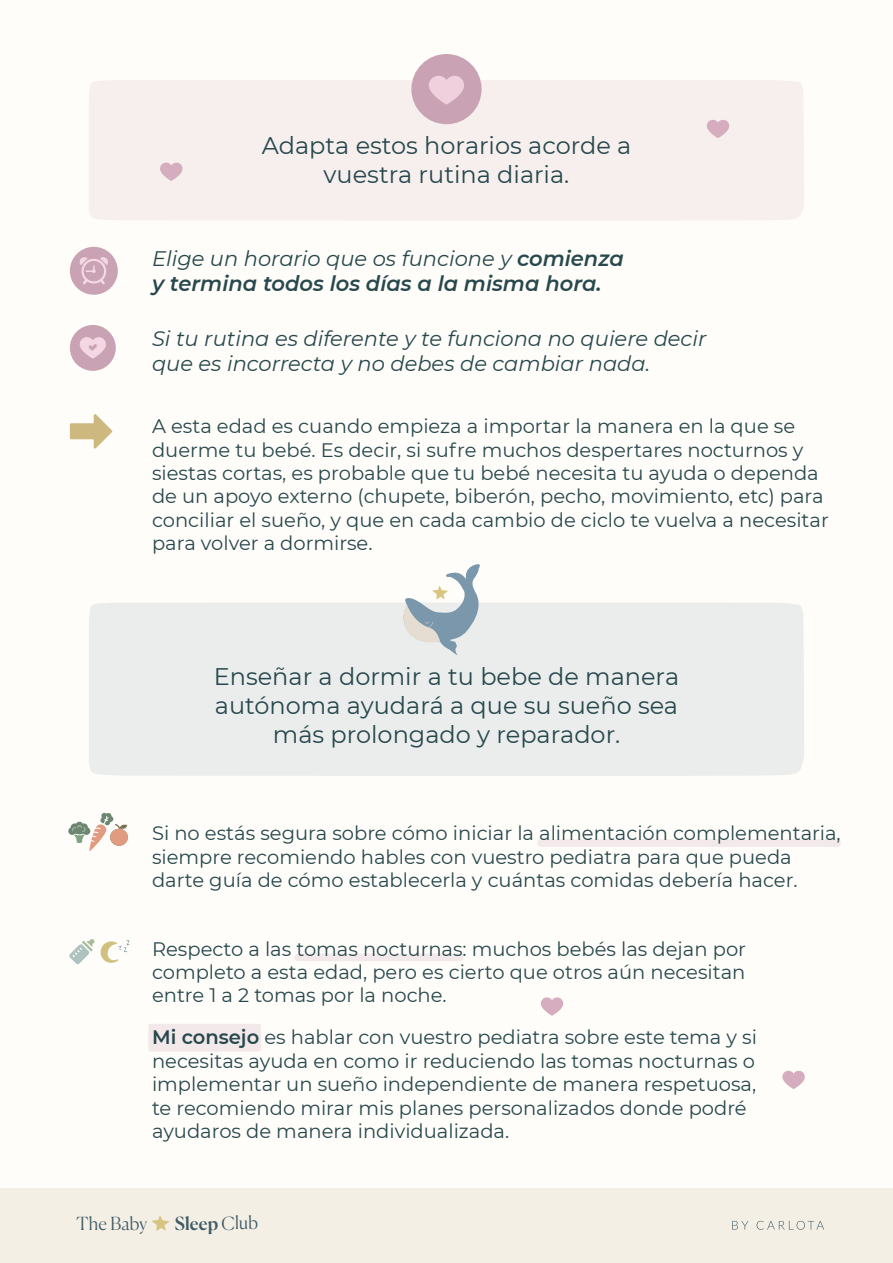
<style>
.page{position:relative;width:893px;height:1263px;background:#fffdf9}
.page>*{position:absolute;margin:0;border:0;box-sizing:border-box;transform-origin:0 0}
.t1{font:24px/28.8px "Montserrat";color:#27484c;text-align:center}
.t2{font:italic 21px/25.2px "Montserrat";color:#27484c}
.t3{font:italic 600 21px/25.2px "Montserrat";color:#27484c}
.t4{font:19.5px/23.4px "Montserrat";color:#27484c}
.t5{font:500 18px "Canela";letter-spacing:.005em;color:#405b66}
.t6{font:300 18px "Canela";letter-spacing:.005em;color:#405b66}
.s1{font-weight:400}
.s2{font-weight:600}
.s3{font-weight:300}
</style>
<div class="page">
<div style="left:0;top:1188px;width:893px;height:75px;background:#f4efe5"></div>
<svg style="left:152px;top:1215px;width:17px;height:16px"></svg>
<svg style="left:732px;top:1221px;width:16px;height:8px"></svg>
<svg style="left:757px;top:1221px;width:67px;height:9px"></svg>
<div style="left:89px;top:603px;width:715px;height:173px;background:#ebeded"></div>
<div style="left:89px;top:80px;width:715px;height:140px;background:#f6efee"></div>
<svg style="left:70px;top:414px;width:42px;height:35px"></svg>
<svg style="left:541px;top:997px;width:23px;height:19px"></svg>
<svg style="left:782px;top:1070px;width:23px;height:19px"></svg>
<svg style="left:160px;top:162px;width:23px;height:19px"></svg>
<svg style="left:707px;top:119px;width:23px;height:19px"></svg>
<svg style="left:396px;top:564px;width:89px;height:93px"></svg>
<svg style="left:68px;top:813px;width:60px;height:38px"></svg>
<div style="left:110px;top:829px;width:18px;height:17px;background:#e09b80;border-radius:50%"></div>
<svg style="left:69px;top:939px;width:26px;height:25px"></svg>
<svg style="left:101px;top:940px;width:29px;height:23px"></svg>
<div style="left:411px;top:54px;width:71px;height:70px;background:#c9a3b3;border-radius:50%"></div>
<svg style="left:429px;top:76px;width:35px;height:29px"></svg>
<div style="left:70px;top:247px;width:48px;height:48px;background:#c9a3b3;border-radius:50%"></div>
<svg style="left:80px;top:257px;width:28px;height:28px"></svg>
<div style="left:70px;top:325px;width:46px;height:46px;background:#c9a3b3;border-radius:50%"></div>
<svg style="left:80px;top:337px;width:26px;height:22px"></svg>
<p class="t1" style="left:262px;top:130px;width:371px">Adapta estos horarios acorde a vuestra rutina diaria.</p>
<p class="t3" style="left:152px;top:244px;width:473px"><span class="s1">Elige un horario que os funcione y</span> comienza y termina todos los días a la misma hora.</p>
<p class="t2" style="left:152px;top:325px;width:556px">Si tu rutina es diferente y te funciona no quiere decir que es incorrecta y no debes de cambiar nada.</p>
<p class="t4" style="left:152px;top:414px;width:678px">A esta edad es cuando empieza a importar la manera en la que se duerme tu bebé. Es decir, si sufre muchos despertares nocturnos y siestas cortas, es probable que tu bebé necesita tu ayuda o dependa de un apoyo externo (chupete, biberón, pecho, movimiento, etc) para conciliar el sueño, y que en cada cambio de ciclo te vuelva a necesitar para volver a dormirse.</p>
<p class="t1" style="left:214px;top:662px;width:467px">Enseñar a dormir a tu bebe de manera autónoma ayudará a que su sueño sea más prolongado y reparador.</p>
<p class="t4" style="left:152px;top:821px;width:690px">Si no estás segura sobre cómo iniciar la alimentación complementaria, siempre recomiendo hables con vuestro pediatra para que pueda darte guía de cómo establecerla y cuántas comidas debería hacer.</p>
<p class="t4" style="left:152px;top:936px;width:595px;text-align:justify">Respecto a las tomas nocturnas: muchos bebés las dejan por completo a esta edad, pero es cierto que otros aún necesitan entre 1 a 2 tomas por la noche.</p>
<p class="t4" style="left:152px;top:1025px;width:606px"><span class="s2">Mi consejo</span> es hablar con vuestro pediatra sobre este tema y si necesitas ayuda en como ir reduciendo las tomas nocturnas o implementar un sueño independiente de manera respetuosa, te recomiendo mirar mis planes personalizados donde podré ayudaros de manera individualizada.</p>
<p class="t6" style="left:77px;top:1209px;width:72px">The Baby</p>
<p class="t5" style="left:175px;top:1209px;width:85px">Sleep <span class="s3">Club</span></p>
</div>
